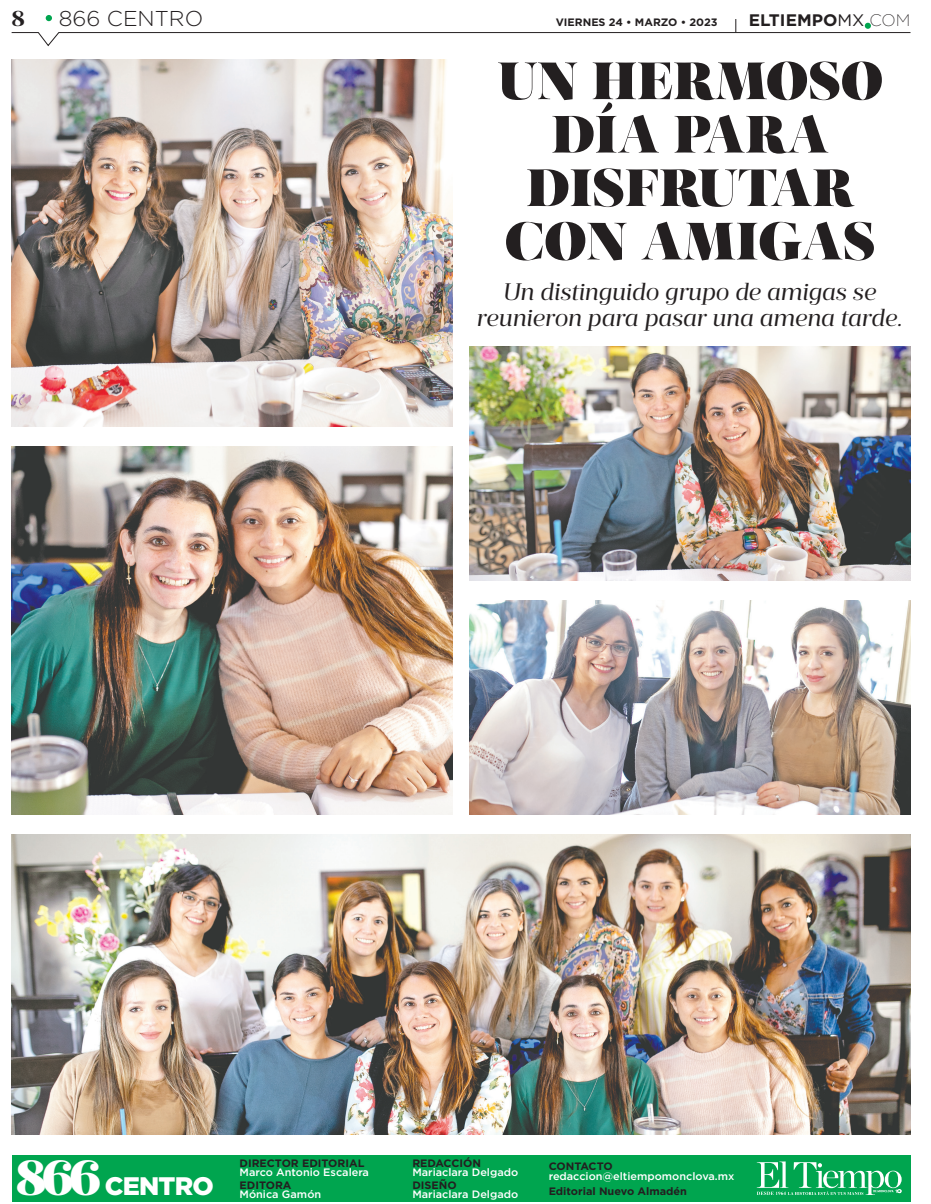
<style>
.page{position:relative;width:931px;height:1204px;background:#fff}
.page>*{position:absolute;margin:0;border:0;box-sizing:border-box;transform-origin:0 0}
.t1{font:52.5px/53.4px "Salome";color:#231f20;text-align:center}
.t2{font:900 25.38px "Gotham";letter-spacing:-.03em;color:#fff}
.t3{font:italic 23.88px/26.8px "Prumo Deck";color:#231f20;text-align:center}
.t4{font:300 21.5px "Gotham";color:#231f20}
.t5{font:700 21.5px "Prumo Deck";color:#231f20}
.t6{font:700 16.75px "Gotham";color:#231f20}
.t7{font:500 10.75px "Gotham";color:#fff}
.t8{font:700 10.75px "Gotham";color:#231f20}
.t9{font:700 10.75px "Gotham";letter-spacing:-.02em;color:#231f20}
.s1{font-weight:400}
.s2{font-weight:200}
.s3{font-family:"Prumo Deck";font-size:49.25px}
</style>
<div class="page">
<img style="left:469px;top:600px;width:441px;height:214px">
<img style="left:12px;top:834px;width:898px;height:301px">
<img style="left:12px;top:59px;width:440px;height:367px">
<svg style="left:11px;top:15px;width:899px;height:31px"></svg>
<img style="left:12px;top:447px;width:440px;height:367px">
<div style="left:12px;top:1155px;width:898px;height:46px;background:#00a54f"></div>
<svg style="left:756px;top:1161px;width:145px;height:34px"></svg>
<img style="left:469px;top:346px;width:441px;height:234px">
<h3 class="t5" style="left:12px;top:4px;width:15px">8</h3>
<h3 class="t4" style="left:59px;top:5px;width:146px">866 CENTRO</h3>
<p class="t8" style="left:555px;top:15px;width:163px">VIERNES 24 • MARZO • 2023</p>
<h3 class="t6" style="left:748px;top:9px;width:163px">ELTIEMPO<span class="s1">MX</span> <span class="s2">COM</span></h3>
<h1 class="t1" style="left:497px;top:54px;width:387px">UN HERMOSO<br>DÍA PARA<br>DISFRUTAR<br>CON AMIGAS</h1>
<h3 class="t3" style="left:477px;top:278px;width:427px">Un distinguido grupo de amigas se reunieron para pasar una amena tarde.</h3>
<h2 class="t2" style="left:16px;top:1168px;width:200px"><span class="s3">866</span> CENTRO</h2>
<p class="t8" style="left:239px;top:1156px;width:126px">DIRECTOR EDITORIAL</p>
<p class="t7" style="left:239px;top:1165px;width:131px">Marco Antonio Escalera</p>
<p class="t8" style="left:239px;top:1178px;width:53px">EDITORA</p>
<p class="t7" style="left:239px;top:1187px;width:83px">Mónica Gamón</p>
<p class="t8" style="left:412px;top:1156px;width:70px">REDACCIÓN</p>
<p class="t7" style="left:412px;top:1165px;width:107px">Mariaclara Delgado</p>
<p class="t8" style="left:412px;top:1178px;width:46px">DISEÑO</p>
<p class="t7" style="left:412px;top:1187px;width:107px">Mariaclara Delgado</p>
<p class="t9" style="left:548px;top:1159px;width:65px">CONTACTO</p>
<p class="t7" style="left:548px;top:1169px;width:187px">redaccion@eltiempomonclova.mx</p>
<p class="t8" style="left:548px;top:1184px;width:140px">Editorial Nuevo Almadén</p>
</div>
